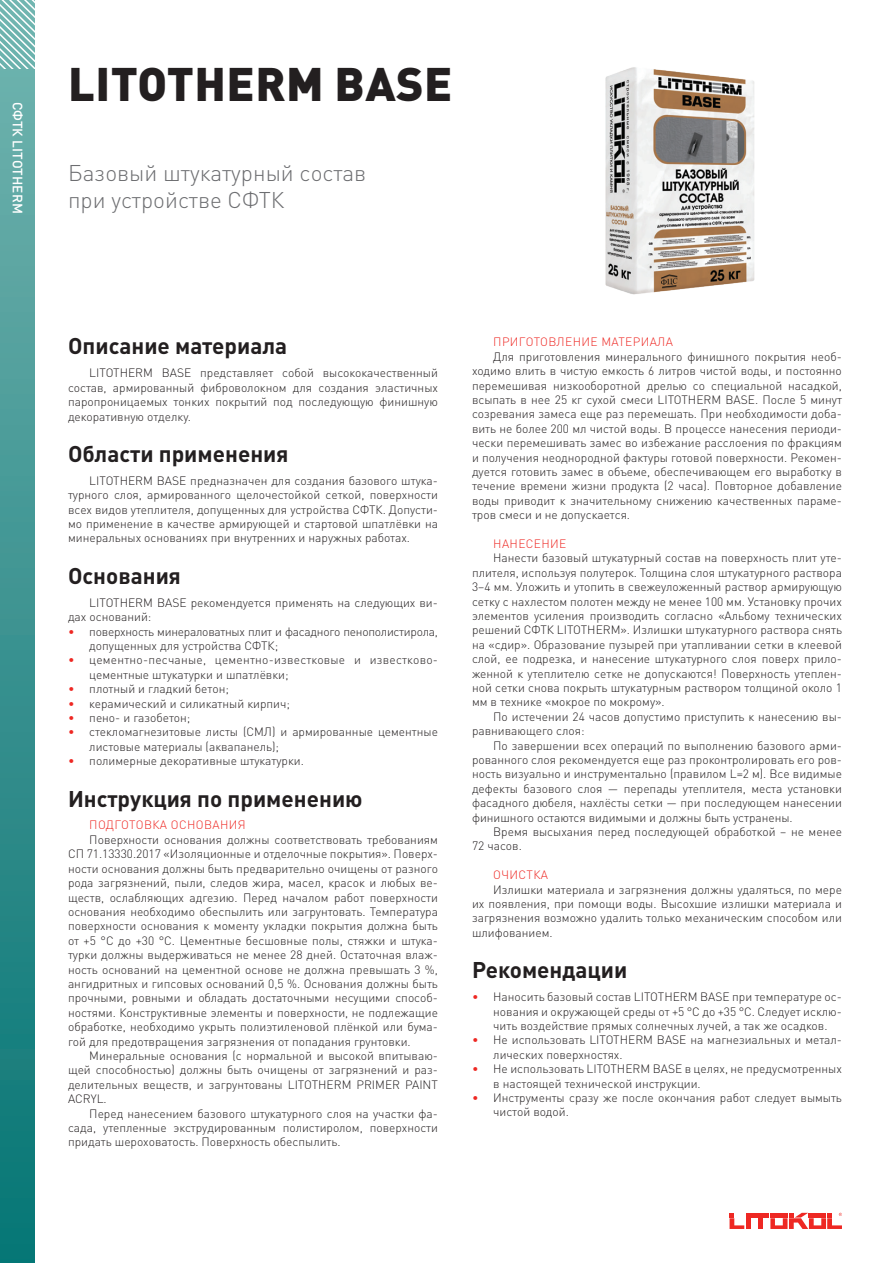
<style>
.page{position:relative;width:893px;height:1263px;background:#fff}
.page>*{position:absolute;margin:0;border:0;box-sizing:border-box;transform-origin:0 0}
.Название_продукта{font:900 46.5px "DIN Pro";letter-spacing:.01em;color:#231f20}
.Заголовок{font:700 22.5px "DIN Pro";color:#231f20}
.Аннотация{font:300 22.5px/27px "DIN Pro";color:#6c6d70}
.Группа_продуктов{font:500 13.5px "DIN Pro";letter-spacing:.01em;color:#fff}
.Основной_текст{font:300 12px/14.4px "DIN Pro";color:#231f20;text-align:justify}
.Основной_текст-2{font:300 12px/14.4px "DIN Pro";letter-spacing:-.02em;color:#231f20}
.Основной_текст-3{font:300 12px/14.4px "DIN Pro";letter-spacing:.02em;color:#231f20}
.Подзаголовок{font:300 12px "DIN Pro";letter-spacing:.03em;color:#ee2823}
.s1{color:#ee2823}
</style>
<div class="page">
<hr style="left:752px;top:1213px;width:17px;height:4px;background:#ee2823">
<div style="left:758px;top:1218px;width:5px;height:11px;background:#ee2823"></div>
<svg style="left:730px;top:1213px;width:20px;height:16px"></svg>
<svg style="left:770px;top:1213px;width:72px;height:16px"></svg>
<div style="left:0;top:0;width:34px;height:1263px;background:linear-gradient(to bottom,#73b3af,#067574)"></div>
<svg style="left:0;top:0;width:34px;height:68px;background:#96c9c5"></svg>
<img style="left:605px;top:67px;width:150px;height:228px">
<p class="Группа_продуктов" style="left:27px;top:102px;width:113px;rotate:90deg">СФТК LITOTHERM</p>
<p class="Название_продукта" style="left:68px;top:53px;width:386px">LITOTHERM BASE</p>
<p class="Аннотация" style="left:68px;top:158px;width:300px">Базовый штукатурный состав при устройстве СФТК</p>
<p class="Заголовок" style="left:68px;top:331px;width:221px">Описание материала</p>
<p class="Основной_текст" style="left:68px;top:365px;width:371px;text-indent:21px">LITOTHERM BASE представляет собой высококачественный состав, армированный фиброволокном для создания эластичных паропроницаемых тонких покрытий под последующую финишную декоративную отделку.</p>
<p class="Заголовок" style="left:68px;top:438px;width:222px">Области применения</p>
<p class="Основной_текст" style="left:68px;top:473px;width:371px;text-indent:21px">LITOTHERM BASE предназначен для создания базового штука&shy;турного слоя, армированного щелочестойкой сеткой, поверхности всех видов утеплителя, допущенных для устройства СФТК. Допусти&shy;мо применение в качестве армирующей и стартовой шпатлёвки на минеральных основаниях при внутренних и наружных работах.</p>
<p class="Заголовок" style="left:68px;top:560px;width:114px">Основания</p>
<p class="Основной_текст" style="left:68px;top:595px;width:371px;text-indent:21px">LITOTHERM BASE рекомендуется применять на следующих ви&shy;дах оснований:</p>
<p class="Основной_текст-2" style="left:89px;top:623px;width:350px;text-indent:-21px"><span class="s1">•</span> поверхность минераловатных плит и фасадного пенополистирола, допущенных для устройства СФТК;</p>
<p class="Основной_текст-3" style="left:89px;top:652px;width:350px;text-indent:-21px"><span class="s1">•</span> цементно-песчаные, цементно-известковые и известково&shy;цементные штукатурки и шпатлёвки;</p>
<p class="Основной_текст" style="left:68px;top:681px;width:162px"><span class="s1">•</span> плотный и гладкий бетон;</p>
<p class="Основной_текст" style="left:68px;top:695px;width:223px"><span class="s1">•</span> керамический и силикатный кирпич;</p>
<p class="Основной_текст" style="left:68px;top:710px;width:124px"><span class="s1">•</span> пено- и газобетон;</p>
<p class="Основной_текст" style="left:89px;top:724px;width:350px;text-indent:-21px"><span class="s1">•</span> стекломагнезитовые листы (СМЛ) и армированные цементные листовые материалы (аквапанель);</p>
<p class="Основной_текст" style="left:68px;top:753px;width:237px"><span class="s1">•</span> полимерные декоративные штукатурки.</p>
<p class="Заголовок" style="left:68px;top:783px;width:296px">Инструкция по применению</p>
<p class="Подзаголовок" style="left:89px;top:817px;width:158px">ПОДГОТОВКА ОСНОВАНИЯ</p>
<p class="Основной_текст" style="left:68px;top:832px;width:371px;text-indent:21px">Поверхности основания должны соответствовать требованиям СП 71.13330.2017 «Изоляционные и отделочные покрытия». Поверх&shy;ности основания должны быть предварительно очищены от разного рода загрязнений, пыли, следов жира, масел, красок и любых ве&shy;ществ, ослабляющих адгезию. Перед началом работ поверхности основания необходимо обеспылить или загрунтовать. Температура поверхности основания к моменту укладки покрытия должна быть от +5 °С до +30 °С. Цементные бесшовные полы, стяжки и штука&shy;турки должны выдерживаться не менее 28 дней. Остаточная влаж&shy;ность оснований на цементной основе не должна превышать 3 %, ангидритных и гипсовых оснований 0,5 %. Основания должны быть прочными, ровными и обладать достаточными несущими способ&shy;ностями. Конструктивные элементы и поверхности, не подлежащие обработке, необходимо укрыть полиэтиленовой плёнкой или бума&shy;гой для предотвращения загрязнения от попадания грунтовки.</p>
<p class="Основной_текст" style="left:68px;top:1048px;width:371px;text-indent:21px">Минеральные основания (с нормальной и высокой впитываю&shy;щей способностью) должны быть очищены от загрязнений и раз&shy;делительных веществ, и загрунтованы LITOTHERM PRIMER PAINT ACRYL.</p>
<p class="Основной_текст" style="left:68px;top:1105px;width:371px;text-indent:21px">Перед нанесением базового штукатурного слоя на участки фа&shy;сада, утепленные экструдированным полистиролом, поверхности придать шероховатость. Поверхность обеспылить.</p>
<p class="Подзаголовок" style="left:493px;top:334px;width:181px">ПРИГОТОВЛЕНИЕ МАТЕРИАЛА</p>
<p class="Основной_текст" style="left:472px;top:349px;width:371px;text-indent:21px">Для приготовления минерального финишного покрытия необ&shy;ходимо влить в чистую емкость 6 литров чистой воды, и постоянно перемешивая низкооборотной дрелью со специальной насадкой, всыпать в нее 25 кг сухой смеси LITOTHERM BASE. После 5 минут созревания замеса еще раз перемешать. При необходимости доба&shy;вить не более 200 мл чистой воды. В процессе нанесения периоди&shy;чески перемешивать замес во избежание расслоения по фракциям и получения неоднородной фактуры готовой поверхности. Рекомен&shy;дуется готовить замес в объеме, обеспечивающем его выработку в течение времени жизни продукта (2 часа). Повторное добавление воды приводит к значительному снижению качественных параме&shy;тров смеси и не допускается.</p>
<p class="Подзаголовок" style="left:493px;top:535px;width:75px">НАНЕСЕНИЕ</p>
<p class="Основной_текст" style="left:472px;top:550px;width:371px;text-indent:21px">Нанести базовый штукатурный состав на поверхность плит уте&shy;плителя, используя полутерок. Толщина слоя штукатурного раствора 3–4 мм. Уложить и утопить в свежеуложенный раствор армирующую сетку с нахлестом полотен между не менее 100 мм. Установку прочих элементов усиления производить согласно «Альбому технических решений СФТК LITOTHERM». Излишки штукатурного раствора снять на «сдир». Образование пузырей при утапливании сетки в клеевой слой, ее подрезка, и нанесение штукатурного слоя поверх прило&shy;женной к утеплителю сетке не допускаются! Поверхность утеплен&shy;ной сетки снова покрыть штукатурным раствором толщиной около 1 мм в технике «мокрое по мокрому».</p>
<p class="Основной_текст" style="left:472px;top:709px;width:371px;text-indent:21px">По истечении 24 часов допустимо приступить к нанесению вы&shy;равнивающего слоя:</p>
<p class="Основной_текст" style="left:472px;top:738px;width:371px;text-indent:21px">По завершении всех операций по выполнению базового арми&shy;рованного слоя рекомендуется еще раз проконтролировать его ров&shy;ность визуально и инструментально (правилом L=2 м). Все видимые дефекты базового слоя — перепады утеплителя, места установки фасадного дюбеля, нахлёсты сетки — при последующем нанесении финишного остаются видимыми и должны быть устранены.</p>
<p class="Основной_текст" style="left:472px;top:824px;width:371px;text-indent:21px">Время высыхания перед последующей обработкой – не менее<br>72 часов.</p>
<p class="Подзаголовок" style="left:493px;top:867px;width:56px">ОЧИСТКА</p>
<p class="Основной_текст" style="left:472px;top:882px;width:371px;text-indent:21px">Излишки материала и загрязнения должны удаляться, по мере их появления, при помощи воды. Высохшие излишки материала и загрязнения возможно удалить только механическим способом или шлифованием.</p>
<p class="Заголовок" style="left:472px;top:955px;width:157px">Рекомендации</p>
<p class="Основной_текст" style="left:493px;top:989px;width:350px;text-indent:-21px"><span class="s1">•</span> Наносить базовый состав LITOTHERM BASE при температуре ос&shy;нования и окружающей среды от +5 °С до +35 °С. Следует исклю&shy;чить воздействие прямых солнечных лучей, а так же осадков.</p>
<p class="Основной_текст" style="left:493px;top:1032px;width:350px;text-indent:-21px"><span class="s1">•</span> Не использовать LITOTHERM BASE на магнезиальных и метал&shy;лических поверхностях.</p>
<p class="Основной_текст" style="left:493px;top:1061px;width:350px;text-indent:-21px"><span class="s1">•</span> Не использовать LITOTHERM BASE в целях, не предусмотренных в настоящей технической инструкции.</p>
<p class="Основной_текст" style="left:493px;top:1090px;width:350px;text-indent:-21px"><span class="s1">•</span> Инструменты сразу же после окончания работ следует вымыть чистой водой.</p>
</div>
